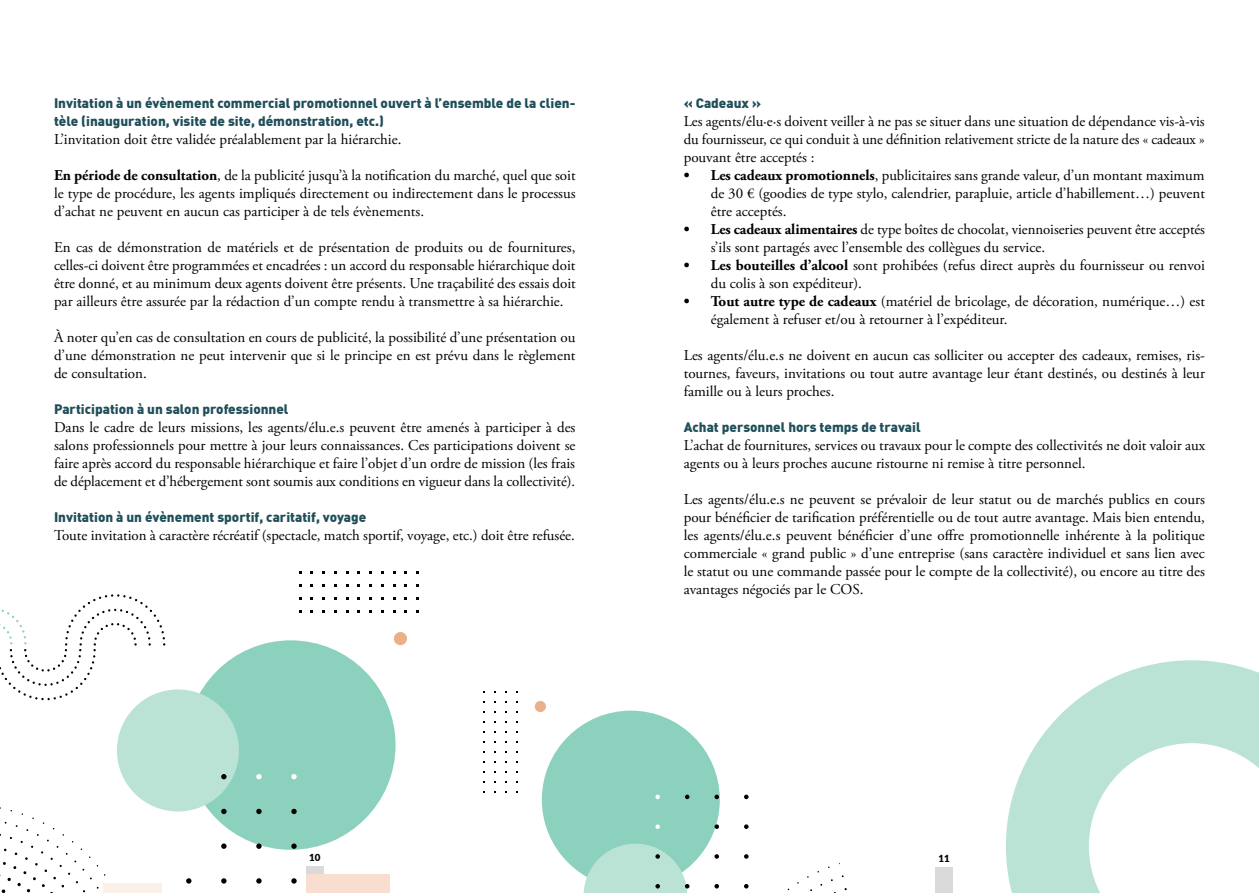
<style>
.page{position:relative;width:1259px;height:893px;background:#fff}
.page>*{position:absolute;margin:0;border:0;box-sizing:border-box;transform-origin:0 0}
.t1{font:15px/18px "Adobe Garamond Pro";color:#000;text-align:justify}
.t2{font:900 13.5px/18px "DIN";color:#1f4f59}
.t3{font:900 9.75px "Lato";color:#000}
.s1{font-weight:700}
</style>
<div class="page">
<div style="left:306px;top:867px;width:17px;height:26px;background:#dadada"></div>
<div style="left:935px;top:868px;width:17px;height:25px;background:#dadada"></div>
<div style="left:186px;top:640px;width:209px;height:210px;background:#8cd1bd;border-radius:50%"></div>
<div style="left:117px;top:689px;width:122px;height:122px;background:#bae3d6;border-radius:50%"></div>
<svg style="left:0;top:594px;width:165px;height:106px"></svg>
<div style="left:104px;top:884px;width:58px;height:9px;background:#faf0e8"></div>
<div style="left:306px;top:874px;width:84px;height:19px;background:#f7decf"></div>
<div style="left:394px;top:632px;width:13px;height:13px;background:#ebb087;border-radius:50%"></div>
<svg style="left:291px;top:774px;width:6px;height:5px"></svg>
<svg style="left:256px;top:774px;width:6px;height:5px"></svg>
<svg style="left:221px;top:774px;width:5px;height:5px"></svg>
<svg style="left:291px;top:809px;width:6px;height:5px"></svg>
<svg style="left:256px;top:809px;width:6px;height:5px"></svg>
<svg style="left:221px;top:809px;width:5px;height:5px"></svg>
<svg style="left:291px;top:843px;width:6px;height:6px"></svg>
<svg style="left:256px;top:843px;width:6px;height:6px"></svg>
<svg style="left:221px;top:843px;width:5px;height:6px"></svg>
<svg style="left:291px;top:878px;width:6px;height:6px"></svg>
<svg style="left:256px;top:878px;width:6px;height:6px"></svg>
<svg style="left:221px;top:878px;width:5px;height:6px"></svg>
<svg style="left:186px;top:878px;width:5px;height:6px"></svg>
<div style="left:542px;top:711px;width:178px;height:177px;background:#8cd1bd;border-radius:50%"></div>
<div style="left:535px;top:701px;width:11px;height:11px;background:#ebb087;border-radius:50%"></div>
<svg style="left:655px;top:795px;width:5px;height:4px"></svg>
<svg style="left:655px;top:824px;width:5px;height:5px"></svg>
<svg style="left:685px;top:795px;width:4px;height:4px"></svg>
<svg style="left:0;top:807px;width:139px;height:86px"></svg>
<svg style="left:583px;top:844px;width:106px;height:49px"></svg>
<svg style="left:714px;top:795px;width:5px;height:4px"></svg>
<svg style="left:714px;top:824px;width:5px;height:5px"></svg>
<svg style="left:744px;top:795px;width:4px;height:4px"></svg>
<svg style="left:744px;top:824px;width:4px;height:5px"></svg>
<svg style="left:714px;top:854px;width:132px;height:39px"></svg>
<svg style="left:1006px;top:660px;width:253px;height:233px"></svg>
<p class="t2" style="left:54px;top:94px;width:523px">Invitation à un évènement commercial promotionnel ouvert à l’ensemble de la clien&shy;tèle (inauguration, visite de site, démonstration, etc.)</p>
<p class="t1" style="left:54px;top:131px;width:349px">L’invitation doit être validée préalablement par la hiérarchie.</p>
<p class="t1" style="left:54px;top:167px;width:523px"><span class="s1">En période de consultation</span>, de la publicité jusqu’à la notification du marché, quel que soit le type de procédure, les agents impliqués directement ou indirectement dans le processus d’achat ne peuvent en aucun cas participer à de tels évènements.</p>
<p class="t1" style="left:54px;top:239px;width:523px">En cas de démonstration de matériels et de présentation de produits ou de fournitures, celles-ci doivent être programmées et encadrées : un accord du responsable hiérarchique doit être donné, et au minimum deux agents doivent être présents. Une traçabilité des essais doit par ailleurs être assurée par la rédaction d’un compte rendu à transmettre à sa hiérarchie.</p>
<p class="t1" style="left:54px;top:329px;width:523px">À noter qu’en cas de consultation en cours de publicité, la possibilité d’une présentation ou d’une démonstration ne peut intervenir que si le principe en est prévu dans le règlement de consultation.</p>
<p class="t2" style="left:54px;top:400px;width:236px">Participation à un salon professionnel</p>
<p class="t1" style="left:54px;top:419px;width:523px">Dans le cadre de leurs missions, les agents/élu.e.s peuvent être amenés à participer à des salons professionnels pour mettre à jour leurs connaissances. Ces participations doivent se faire après accord du responsable hiérarchique et faire l’objet d’un ordre de mission (les frais de déplacement et d’hébergement sont soumis aux conditions en vigueur dans la collectivité).</p>
<p class="t2" style="left:54px;top:508px;width:314px">Invitation à un évènement sportif, caritatif, voyage</p>
<p class="t1" style="left:54px;top:527px;width:522px">Toute invitation à caractère récréatif (spectacle, match sportif, voyage, etc.) doit être refusée.</p>
<p class="t2" style="left:684px;top:93px;width:79px">« Cadeaux »</p>
<p class="t1" style="left:684px;top:113px;width:522px">Les agents/élu·e·s doivent veiller à ne pas se situer dans une situation de dépendance vis-à-vis du fournisseur, ce qui conduit à une définition relativement stricte de la nature des « cadeaux » pouvant être acceptés :</p>
<p class="t1" style="left:711px;top:167px;width:496px;text-indent:-27px"><span class="s1">• Les cadeaux promotionnels</span>, publicitaires sans grande valeur, d’un montant maximum de 30 € (goodies de type stylo, calendrier, parapluie, article d’habillement…) peuvent être acceptés.</p>
<p class="t1" style="left:711px;top:221px;width:496px;text-indent:-27px"><span class="s1">• Les cadeaux alimentaires</span> de type boîtes de chocolat, viennoiseries peuvent être acceptés s’ils sont partagés avec l’ensemble des collègues du service.</p>
<p class="t1" style="left:711px;top:257px;width:496px;text-indent:-27px"><span class="s1">• Les bouteilles d’alcool</span> sont prohibées (refus direct auprès du fournisseur ou renvoi du colis à son expéditeur).</p>
<p class="t1" style="left:711px;top:293px;width:496px;text-indent:-27px"><span class="s1">• Tout autre type de cadeaux</span> (matériel de bricolage, de décoration, numérique…) est également à refuser et/ou à retourner à l’expéditeur.</p>
<p class="t1" style="left:684px;top:347px;width:523px">Les agents/élu.e.s ne doivent en aucun cas solliciter ou accepter des cadeaux, remises, ris&shy;tournes, faveurs, invitations ou tout autre avantage leur étant destinés, ou destinés à leur famille ou à leurs proches.</p>
<p class="t2" style="left:684px;top:417px;width:238px">Achat personnel hors temps de travail</p>
<p class="t1" style="left:684px;top:437px;width:523px">L’achat de fournitures, services ou travaux pour le compte des collectivités ne doit valoir aux agents ou à leurs proches aucune ristourne ni remise à titre personnel.</p>
<p class="t1" style="left:684px;top:491px;width:523px">Les agents/élu.e.s ne peuvent se prévaloir de leur statut ou de marchés publics en cours pour bénéficier de tarification préférentielle ou de tout autre avantage. Mais bien entendu, les agents/élu.e.s peuvent bénéficier d’une offre promotionnelle inhérente à la politique commerciale « grand public » d’une entreprise (sans caractère individuel et sans lien avec le statut ou une commande passée pour le compte de la collectivité), ou encore au titre des avantages négociés par le COS.</p>
<p class="t3" style="left:309px;top:850px;width:13px">10</p>
<p class="t3" style="left:938px;top:851px;width:13px">11</p>
</div>
